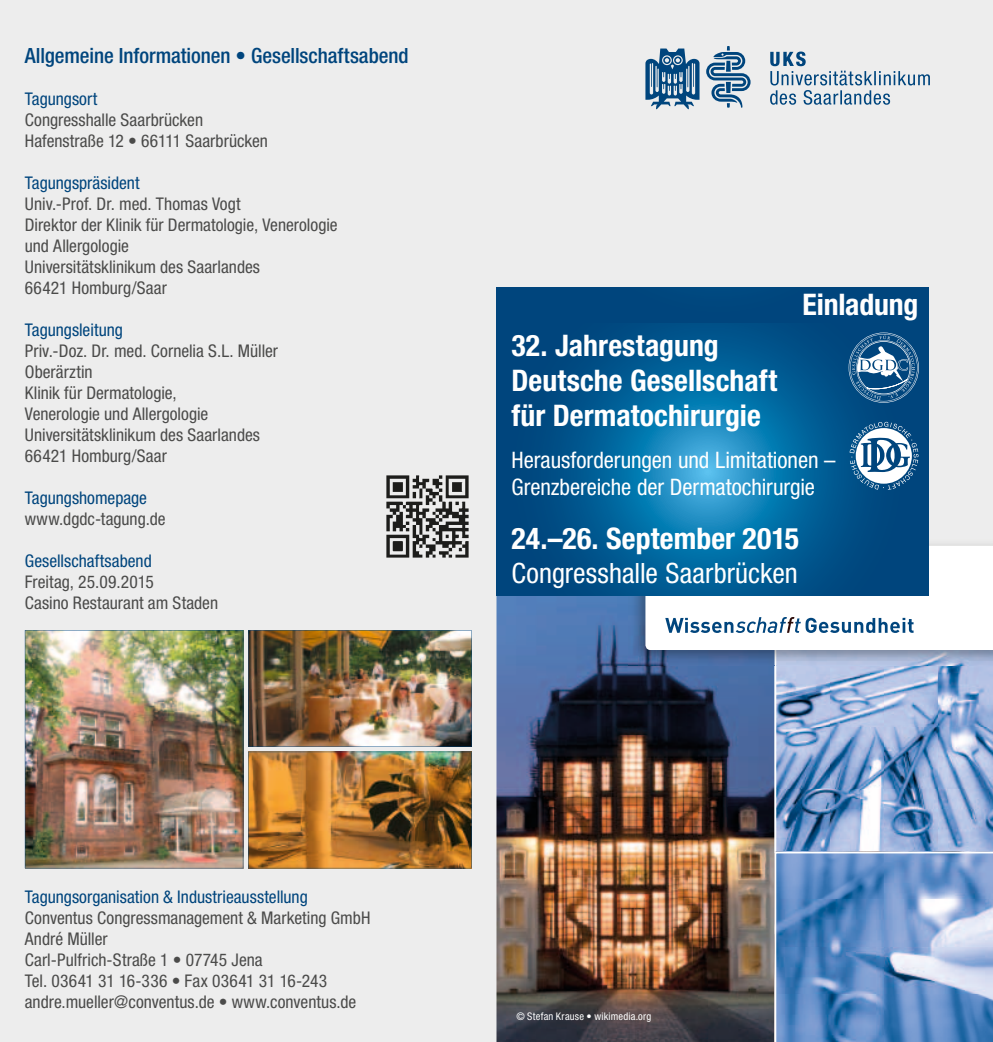
<style>
.page{position:relative;width:993px;height:1042px;background:#fff}
.page>*{position:absolute;margin:0;border:0;box-sizing:border-box;transform-origin:0 0}
.t1{font:700 condensed 29.75px/35px "Helvetica Neue LT Std";color:#fff}
.t2{font:condensed 28px "Helvetica Neue LT Std";color:#fff}
.t3{font:condensed 22.75px/27.3px "Helvetica Neue LT Std";letter-spacing:-.005em;color:#fff}
.t4{font:500 condensed 21px "Helvetica Neue LT Std";letter-spacing:-.005em;color:#00457d}
.t5{font:condensed 17.5px/21px "Helvetica Neue LT Std";color:#4b4b4a}
.t6{font:condensed 17.5px "Helvetica Neue LT Std";color:#00457d}
.t7{font:condensed 10.5px "Helvetica Neue LT Std";letter-spacing:.02em;color:#fff}
</style>
<div class="page">
<div style="left:0;top:0;width:992px;height:1042px;background:#ededed"></div>
<img style="left:496px;top:595px;width:278px;height:447px">
<svg style="left:645px;top:46px;width:284px;height:63px"></svg>
<svg style="left:774px;top:665px;width:218px;height:186px;background:#8aa7d0"></svg>
<img style="left:628px;top:595px;width:146px;height:70px">
<img style="left:774px;top:650px;width:218px;height:15px">
<svg style="left:645px;top:546px;width:347px;height:104px;background:#eaeff4"></svg>
<svg style="left:496px;top:322px;width:432px;height:273px;background:#045e95"></svg>
<div style="left:496px;top:288px;width:432px;height:34px;background:#00457d"></div>
<svg style="left:849px;top:422px;width:69px;height:68px;background:#6691b2"></svg>
<img style="left:386px;top:475px;width:83px;height:83px">
<img style="left:25px;top:630px;width:218px;height:238px">
<img style="left:248px;top:630px;width:223px;height:238px">
<svg style="left:774px;top:851px;width:218px;height:191px;background:#7097c9"></svg>
<svg style="left:848px;top:332px;width:70px;height:71px;background:#3c719b"></svg>
<p class="t4" style="left:25px;top:43px;width:385px">Allgemeine Informationen • Gesellschaftsabend</p>
<p class="t6" style="left:25px;top:89px;width:74px">Tagungsort</p>
<p class="t5" style="left:25px;top:109px;width:245px">Congresshalle Saarbrücken<br>Hafenstraße 12 • 66111 Saarbrücken</p>
<p class="t6" style="left:25px;top:173px;width:116px">Tagungspräsident</p>
<p class="t5" style="left:25px;top:193px;width:314px">Univ.-Prof. Dr. med. Thomas Vogt<br>Direktor der Klinik für Dermatologie, Venerologie und Allergologie<br>Universitätsklinikum des Saarlandes<br>66421 Homburg/Saar</p>
<p class="t6" style="left:25px;top:320px;width:100px">Tagungsleitung</p>
<p class="t5" style="left:25px;top:340px;width:255px">Priv.-Doz. Dr. med. Cornelia S.L. Müller<br>Oberärztin<br>Klinik für Dermatologie,<br>Venerologie und Allergologie<br>Universitätsklinikum des Saarlandes<br>66421 Homburg/Saar</p>
<p class="t6" style="left:25px;top:488px;width:124px">Tagungshomepage</p>
<p class="t5" style="left:25px;top:508px;width:142px">www.dgdc-tagung.de</p>
<p class="t6" style="left:25px;top:551px;width:128px">Gesellschaftsabend</p>
<p class="t5" style="left:25px;top:571px;width:195px">Freitag, 25.09.2015<br>Casino Restaurant am Staden</p>
<h1 class="t1" style="left:802px;top:286px;width:117px">Einladung</h1>
<h1 class="t1" style="left:511px;top:327px;width:267px">32. Jahrestagung<br>Deutsche Gesellschaft für Dermatochirurgie</h1>
<h3 class="t3" style="left:511px;top:446px;width:326px">Herausforderungen und Limitationen –<br>Grenzbereiche der Dermatochirurgie</h3>
<h1 class="t1" style="left:511px;top:521px;width:289px">24.–26. September 2015</h1>
<h2 class="t2" style="left:511px;top:556px;width:288px">Congresshalle Saarbrücken</h2>
<p class="t6" style="left:25px;top:887px;width:284px">Tagungsorganisation &amp; Industrieausstellung</p>
<p class="t5" style="left:25px;top:907px;width:347px">Conventus Congressmanagement &amp; Marketing GmbH André Müller<br>Carl-Pulfrich-Straße 1 • 07745 Jena<br>Tel. 03641 31 16-336 • Fax 03641 31 16-243 andre.mueller@conventus.de • www.conventus.de</p>
<p class="t7" style="left:516px;top:1010px;width:136px">© Stefan Krause • wikimedia.org</p>
</div>
